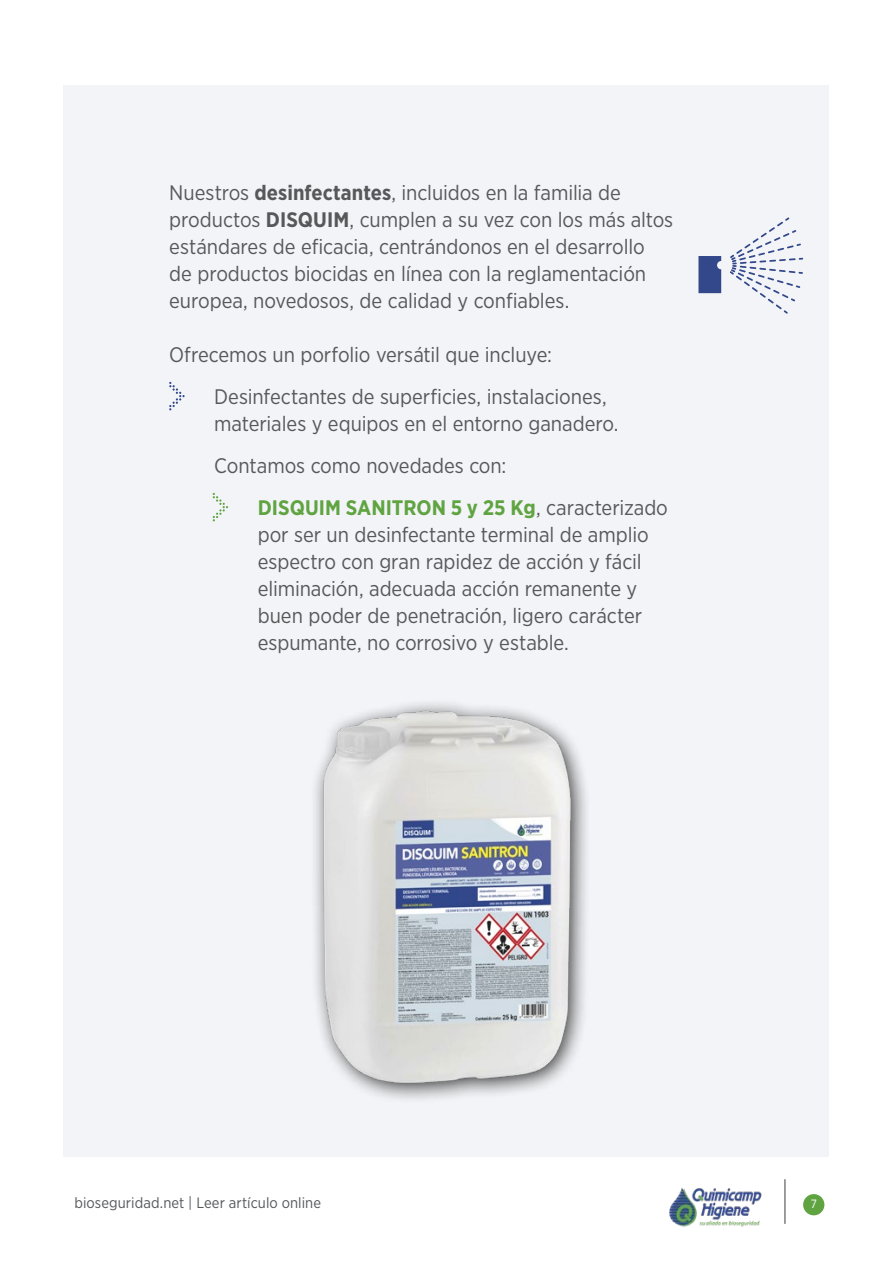
<style>
.page{position:relative;width:893px;height:1263px;background:#fff}
.page>*{position:absolute;margin:0;border:0;box-sizing:border-box;transform-origin:0 0}
.Online_txt{font:21px/27px "Gotham Narrow";letter-spacing:-.005em;color:#56585a}
.t1{font:15px "Gotham Narrow";letter-spacing:.005em;color:#56585a}
.t2{font:12px "Gotham Narrow";color:#fff}
.s1{font-weight:700}
.s2{font-weight:700;color:#60a442}
</style>
<div class="page">
<div style="left:803px;top:1194px;width:21px;height:21px;background:#60a442;border-radius:50%"></div>
<hr style="left:784px;top:1179px;width:2px;height:45px;background:#7e7e7e">
<div style="left:64px;top:85px;width:765px;height:1071px;background:#f3f4f7"></div>
<img style="left:669px;top:1187px;width:93px;height:40px">
<svg style="left:169px;top:382px;width:16px;height:28px"></svg>
<svg style="left:213px;top:493px;width:15px;height:28px"></svg>
<svg style="left:730px;top:217px;width:73px;height:97px"></svg>
<svg style="left:698px;top:256px;width:23px;height:37px"></svg>
<img style="left:315px;top:703px;width:271px;height:396px">
<p class="Online_txt" style="left:169px;top:179px;width:505px">Nuestros <span class="s1">desinfectantes</span>, incluidos en la familia de productos <span class="s1">DISQUIM</span>, cumplen a su vez con los más altos estándares de eficacia, centrándonos en el desarrollo<br>de productos biocidas en línea con la reglamentación europea, novedosos, de calidad y confiables.</p>
<p class="Online_txt" style="left:169px;top:341px;width:384px">Ofrecemos un porfolio versátil que incluye:</p>
<p class="Online_txt" style="left:214px;top:383px;width:406px">Desinfectantes de superficies, instalaciones, materiales y equipos en el entorno ganadero.</p>
<p class="Online_txt" style="left:214px;top:452px;width:294px">Contamos como novedades con:</p>
<p class="Online_txt" style="left:258px;top:494px;width:412px"><span class="s2">DISQUIM SANITRON 5 y 25 Kg</span>, caracterizado por ser un desinfectante terminal de amplio espectro con gran rapidez de acción y fácil eliminación, adecuada acción remanente y buen poder de penetración, ligero carácter espumante, no corrosivo y estable.</p>
<p class="t1" style="left:74px;top:1193px;width:248px">bioseguridad.net | Leer artículo online</p>
<p class="t2" style="left:811px;top:1197px;width:8px">7</p>
</div>
